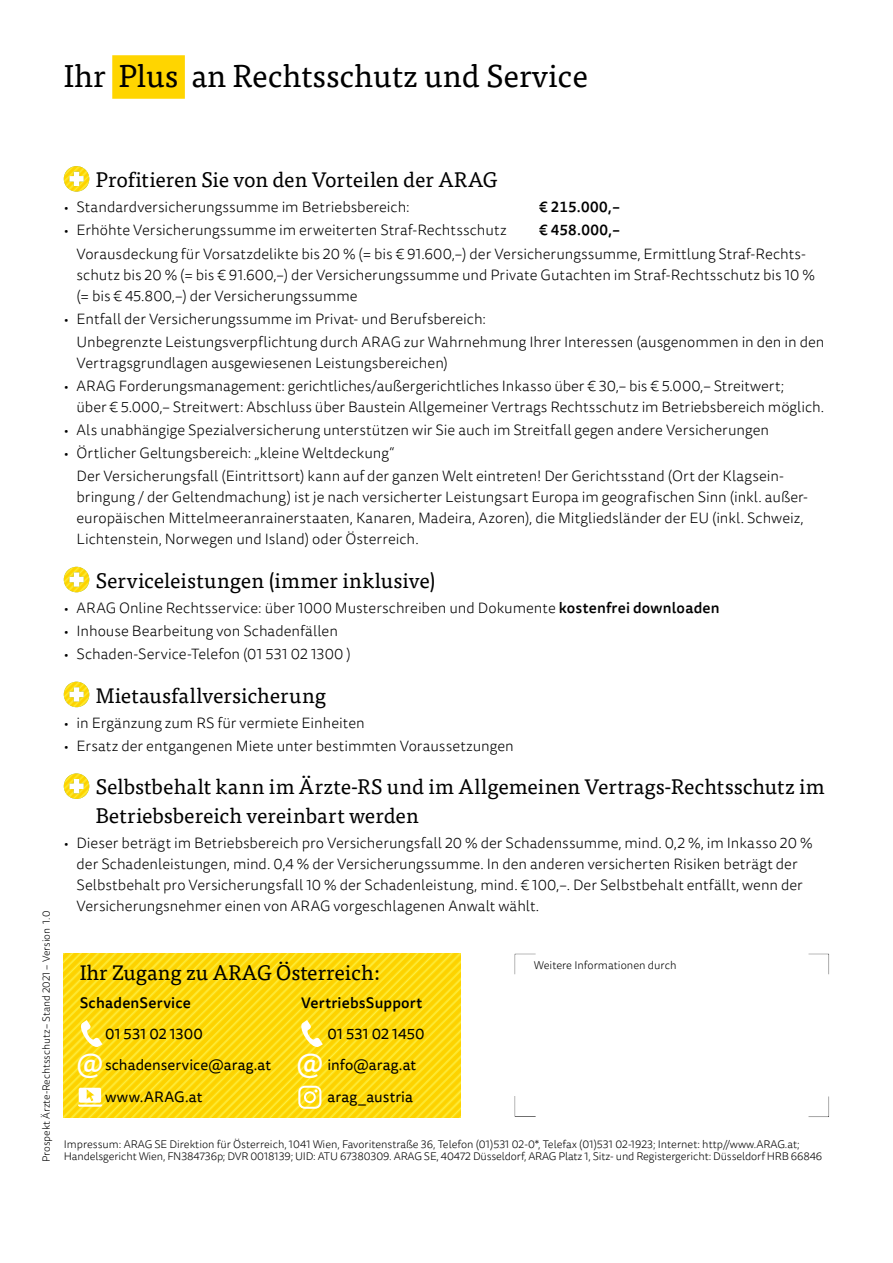
<style>
.page{position:relative;width:893px;height:1263px;background:#fff}
.page>*{position:absolute;margin:0;border:0;box-sizing:border-box;transform-origin:0 0}
.t1{font:31.5px "Tisa OT";color:#000}
.t2{font:500 25.5px "Tisa Sans OT";color:#fff}
.t3{font:21px/28.5px "Tisa OT";color:#000}
.t4{font:300 15px/21px "Tisa Sans OT";color:#000}
.t5{font:15px/31.5px "Tisa Sans OT";letter-spacing:.01em;color:#000}
.t6{font:500 15px "Tisa Sans OT";letter-spacing:.01em;color:#000}
.t7{font:300 11.25px "Tisa Sans OT";color:#000}
.t8{font:300 11.1px/12.8px "Tisa Sans OT";letter-spacing:-.01em;color:#000}
.t9{font:300 10.5px "Tisa Sans OT";color:#000}
.s1{font-weight:500}
</style>
<div class="page">
<img style="left:64px;top:166px;width:25px;height:26px">
<img style="left:64px;top:567px;width:25px;height:25px">
<img style="left:64px;top:682px;width:25px;height:25px">
<img style="left:64px;top:773px;width:25px;height:26px">
<div style="left:112px;top:55px;width:73px;height:44px;background:#ffd500"></div>
<img style="left:64px;top:954px;width:396px;height:163px">
<svg style="left:77px;top:1020px;width:25px;height:29px"></svg>
<svg style="left:297px;top:1020px;width:26px;height:29px"></svg>
<svg style="left:78px;top:1088px;width:24px;height:19px"></svg>
<svg style="left:298px;top:1086px;width:23px;height:23px"></svg>
<h1 class="t1" style="left:64px;top:57px;width:526px">Ihr Plus an Rechtsschutz und Service</h1>
<p class="t9" style="left:40px;top:1162px;width:253px;rotate:-90deg">Prospekt Ärzte-Rechtsschutz– Stand 2021 – Version 1.0</p>
<h3 class="t3" style="left:96px;top:166px;width:403px">Profitieren Sie von den Vorteilen der ARAG</h3>
<p class="t4" style="left:64px;top:198px;width:347px">• Standardversicherungssumme im Betriebsbereich:</p>
<p class="t6" style="left:539px;top:198px;width:82px">€ 215.000,–</p>
<p class="t4" style="left:64px;top:221px;width:444px">• Erhöhte Versicherungssumme im erweiterten Straf-Rechtsschutz</p>
<p class="t6" style="left:539px;top:221px;width:82px">€ 458.000,–</p>
<p class="t4" style="left:77px;top:244px;width:740px">Vorausdeckung für Vorsatzdelikte bis 20 % (= bis € 91.600,–) der Versicherungssumme, Ermittlung Straf-Rechts&shy;schutz bis 20 % (= bis € 91.600,–) der Versicherungssumme und Private Gutachten im Straf-Rechtsschutz bis 10 % (= bis € 45.800,–) der Versicherungssumme</p>
<p class="t4" style="left:77px;top:308px;width:749px;line-height:23.1px;text-indent:-13px">• Entfall der Versicherungssumme im Privat- und Berufsbereich:<br>Unbegrenzte Leistungsverpflichtung durch ARAG zur Wahrnehmung Ihrer Interessen (ausgenommen in den in den</p>
<p class="t4" style="left:77px;top:353px;width:373px">Vertragsgrundlagen ausgewiesenen Leistungsbereichen)</p>
<p class="t4" style="left:77px;top:376px;width:749px;text-indent:-13px">• ARAG Forderungsmanagement: gerichtliches/außergerichtliches Inkasso über € 30,– bis € 5.000,– Streitwert;<br>über € 5.000,– Streitwert: Abschluss über Baustein Allgemeiner Vertrags Rechtsschutz im Betriebsbereich möglich.</p>
<p class="t4" style="left:64px;top:420px;width:707px">• Als unabhängige Spezialversicherung unterstützen wir Sie auch im Streitfall gegen andere Versicherungen</p>
<p class="t4" style="left:77px;top:442px;width:708px;line-height:23.1px;text-indent:-13px">• Örtlicher Geltungsbereich: „kleine Weltdeckung“<br>Der Versicherungsfall (Eintrittsort) kann auf der ganzen Welt eintreten! Der Gerichtsstand (Ort der Klagsein-</p>
<p class="t4" style="left:77px;top:488px;width:733px">bringung / der Geltendmachung) ist je nach versicherter Leistungsart Europa im geografischen Sinn (inkl. außer&shy;europäischen Mittelmeeranrainerstaaten, Kanaren, Madeira, Azoren), die Mitgliedsländer der EU (inkl. Schweiz,<br>Lichtenstein, Norwegen und Island) oder Österreich.</p>
<h3 class="t3" style="left:96px;top:566px;width:341px">Serviceleistungen (immer inklusive)</h3>
<p class="t4" style="left:64px;top:598px;width:657px">• ARAG Online Rechtsservice: über 1000 Musterschreiben und Dokumente <span class="s1">kostenfrei downloaden</span></p>
<p class="t4" style="left:64px;top:621px;width:276px">• Inhouse Bearbeitung von Schadenfällen</p>
<p class="t4" style="left:64px;top:644px;width:289px">• Schaden-Service-Telefon (01 531 02 1300 )</p>
<h3 class="t3" style="left:96px;top:681px;width:232px">Mietausfallversicherung</h3>
<p class="t4" style="left:64px;top:713px;width:303px">• in Ergänzung zum RS für vermiete Einheiten</p>
<p class="t4" style="left:64px;top:736px;width:452px">• Ersatz der entgangenen Miete unter bestimmten Voraussetzungen</p>
<h3 class="t3" style="left:96px;top:773px;width:730px">Selbstbehalt kann im Ärzte-RS und im Allgemeinen Vertrags-Rechtsschutz im<br>Betriebsbereich vereinbart werden</h3>
<p class="t4" style="left:77px;top:833px;width:738px;text-indent:-13px">• Dieser beträgt im Betriebsbereich pro Versicherungsfall 20 % der Schadenssumme, mind. 0,2 %, im Inkasso 20 % der Schadenleistungen, mind. 0,4 % der Versicherungssumme. In den anderen versicherten Risiken beträgt der Selbstbehalt pro Versicherungsfall 10 % der Schadenleistung, mind. € 100,–. Der Selbstbehalt entfällt, wenn der Versicherungsnehmer einen von ARAG vorgeschlagenen Anwalt wählt.</p>
<h3 class="t3" style="left:80px;top:959px;width:302px">Ihr Zugang zu ARAG Österreich:</h3>
<p class="t6" style="left:80px;top:993px;width:113px">SchadenService</p>
<p class="t6" style="left:301px;top:993px;width:123px">VertriebsSupport</p>
<p class="t5" style="left:105px;top:1019px;width:168px">01 531 02 1300 schadenservice@arag.at www.ARAG.at</p>
<p class="t5" style="left:327px;top:1019px;width:99px">01 531 02 1450 info@arag.at arag_austria</p>
<h2 class="t2" style="left:77px;top:1047px;width:28px">@</h2>
<h2 class="t2" style="left:297px;top:1047px;width:28px">@</h2>
<p class="t7" style="left:534px;top:958px;width:144px">Weitere Informationen durch</p>
<p class="t8" style="left:64px;top:1138px;width:760px">Impressum: ARAG SE Direktion für Österreich, 1041 Wien, Favoritenstraße 36, Telefon (01)531 02-0*, Telefax (01)531 02-1923; Internet: http//www.ARAG.at;<br>Handelsgericht Wien, FN384736p; DVR 0018139; UID: ATU 67380309. ARAG SE, 40472 Düsseldorf, ARAG Platz 1, Sitz- und Registergericht: Düsseldorf HRB 66846</p>
</div>
